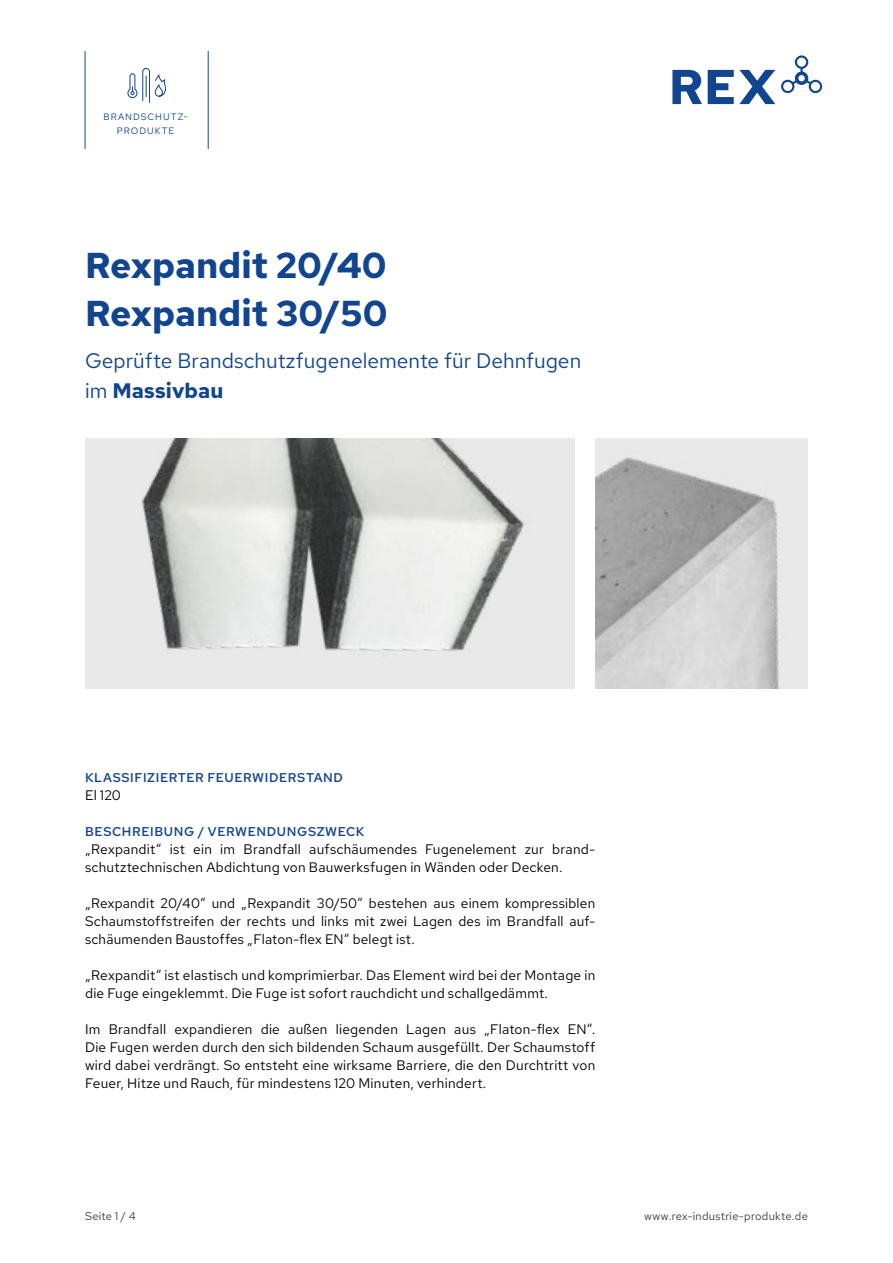
<style>
.page{position:relative;width:893px;height:1263px;background:#fff}
.page>*{position:absolute;margin:0;border:0;box-sizing:border-box;transform-origin:0 0}
.t1{font:700 36px/48px "Red Hat Text";color:#11458f}
.t2{font:21px/30px "Red Hat Text";color:#11458f}
.t3{font:13.8px/18px "Red Hat Text";letter-spacing:.015em;color:#000}
.t4{font:600 12.75px "Red Hat Text";letter-spacing:.05em;color:#11458f}
.t5{font:11.25px "Red Hat Text";letter-spacing:.025em;color:#3c3c3b}
.t6{font:9.3px/13.5px "Red Hat Text";letter-spacing:.11em;color:#11458f;text-align:center}
.s1{font-weight:700}
</style>
<div class="page">
<svg style="left:781px;top:55px;width:41px;height:38px"></svg>
<svg style="left:672px;top:70px;width:30px;height:34px"></svg>
<svg style="left:708px;top:70px;width:67px;height:34px"></svg>
<svg style="left:127px;top:68px;width:39px;height:35px"></svg>
<hr style="left:85px;top:51px;width:1px;height:98px;background:#11458f">
<hr style="left:208px;top:51px;width:1px;height:98px;background:#11458f">
<div style="left:85px;top:438px;width:489px;height:251px;background:#e9e9e9"></div>
<img style="left:142px;top:438px;width:384px;height:213px">
<img style="left:595px;top:438px;width:213px;height:251px">
<p class="t6" style="left:103px;top:110px;width:86px">BRANDSCHUTZ-<br>PRODUKTE</p>
<h1 class="t1" style="left:85px;top:241px;width:304px">Rexpandit 20/40<br>Rexpandit 30/50</h1>
<h2 class="t2" style="left:85px;top:345px;width:498px">Geprüfte Brandschutzfugenelemente für Dehnfugen im <span class="s1">Massivbau</span></h2>
<p class="t4" style="left:85px;top:769px;width:260px">KLASSIFIZIERTER FEUERWIDERSTAND</p>
<p class="t3" style="left:85px;top:786px;width:38px">El 120</p>
<p class="t4" style="left:85px;top:823px;width:281px">BESCHREIBUNG / VERWENDUNGSZWECK</p>
<p class="t3" style="left:85px;top:840px;width:512px">„Rexpandit“ ist ein im Brandfall aufschäumendes Fugenelement zur brand&shy;schutztechnischen Abdichtung von Bauwerksfugen in Wänden oder Decken.</p>
<p class="t3" style="left:85px;top:894px;width:512px;text-align:justify">„Rexpandit 20/40“ und „Rexpandit 30/50“ bestehen aus einem kompressiblen Schaumstoffstreifen der rechts und links mit zwei Lagen des im Brandfall auf&shy;schäumenden Baustoffes „Flaton-flex EN“ belegt ist.</p>
<p class="t3" style="left:85px;top:966px;width:512px">„Rexpandit“ ist elastisch und komprimierbar. Das Element wird bei der Montage in die Fuge eingeklemmt. Die Fuge ist sofort rauchdicht und schallgedämmt.</p>
<p class="t3" style="left:85px;top:1020px;width:512px;text-align:justify">Im Brandfall expandieren die außen liegenden Lagen aus „Flaton-flex EN“.<br>Die Fugen werden durch den sich bildenden Schaum ausgefüllt. Der Schaumstoff wird dabei verdrängt. So entsteht eine wirksame Barriere, die den Durchtritt von Feuer, Hitze und Rauch, für mindestens 120 Minuten, verhindert.</p>
<p class="t5" style="left:85px;top:1209px;width:52px">Seite 1 / 4</p>
<p class="t5" style="left:644px;top:1209px;width:165px">www.rex-industrie-produkte.de</p>
</div>
